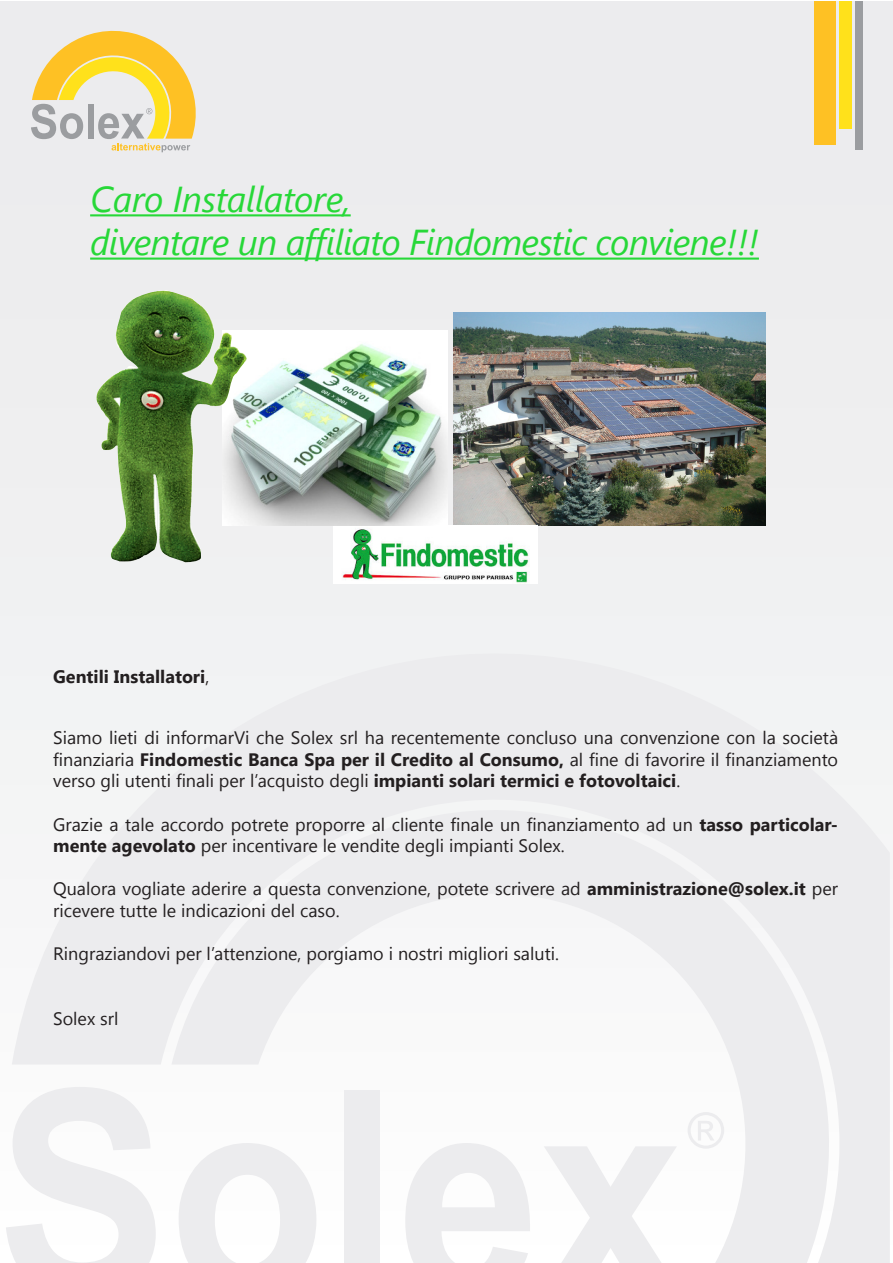
<style>
.page{position:relative;width:893px;height:1263px;background:#fff}
.page>*{position:absolute;margin:0;border:0;box-sizing:border-box;transform-origin:0 0}
.t1{font:italic 36px "Segoe UI";letter-spacing:-.02em;color:#27d838}
.t2{font:18px/21.6px "Segoe UI";color:#231f20}
.t3{font:700 18px "Segoe UI";color:#231f20}
.s1{font-weight:400}
.s2{font-weight:700}
</style>
<div class="page">
<div style="left:1px;top:2px;width:892px;height:1261px;background:#ececee"></div>
<svg style="left:12px;top:968px;width:159px;height:295px"></svg>
<svg style="left:171px;top:968px;width:668px;height:295px;fill:#f9f9f9"></svg>
<svg style="left:6px;top:1087px;width:150px;height:176px"></svg>
<svg style="left:179px;top:1143px;width:137px;height:120px"></svg>
<svg style="left:544px;top:1146px;width:133px;height:117px"></svg>
<div style="left:344px;top:1090px;width:35px;height:173px;background:#ececee"></div>
<svg style="left:405px;top:1143px;width:125px;height:120px"></svg>
<svg style="left:688px;top:1112px;width:36px;height:37px"></svg>
<svg style="left:31px;top:30px;width:165px;height:122px"></svg>
<div style="left:814px;top:2px;width:21px;height:143px;background:#fec124"></div>
<div style="left:839px;top:2px;width:12px;height:127px;background:#ffe11b"></div>
<div style="left:855px;top:2px;width:8px;height:148px;background:#9b9da0"></div>
<img style="left:453px;top:312px;width:313px;height:214px">
<img style="left:333px;top:526px;width:204px;height:58px">
<hr style="left:90px;top:214px;width:261px;height:2px;background:#27d838">
<hr style="left:90px;top:258px;width:669px;height:2px;background:#27d838">
<img style="left:248px;top:331px;width:199px;height:195px">
<img style="left:96px;top:290px;width:152px;height:272px">
<p class="t1" style="left:90px;top:174px;width:262px">Caro Installatore,</p>
<p class="t1" style="left:90px;top:218px;width:670px">diventare un affiliato Findomestic conviene!!!</p>
<p class="t3" style="left:53px;top:664px;width:158px">Gentili Installatori<span class="s1">,</span></p>
<p class="t2" style="left:53px;top:726px;width:786px;text-align:justify">Siamo lieti di informarVi che Solex srl ha recentemente concluso una convenzione con la società finanziaria <span class="s2">Findomestic Banca Spa per il Credito al Consumo,</span> al fine di favorire il finanziamento verso gli utenti finali per l’acquisto degli <span class="s2">impianti solari termici e fotovoltaici</span>.</p>
<p class="t2" style="left:53px;top:812px;width:786px">Grazie a tale accordo potrete proporre al cliente finale un finanziamento ad un <span class="s2">tasso particolar&shy;mente agevolato</span> per incentivare le vendite degli impianti Solex.</p>
<p class="t2" style="left:53px;top:877px;width:786px">Qualora vogliate aderire a questa convenzione, potete scrivere ad <span class="s2">amministrazione@solex.it</span> per ricevere tutte le indicazioni del caso.</p>
<p class="t2" style="left:53px;top:942px;width:507px">Ringraziandovi per l’attenzione, porgiamo i nostri migliori saluti.</p>
<p class="t2" style="left:53px;top:1007px;width:67px">Solex srl</p>
</div>
